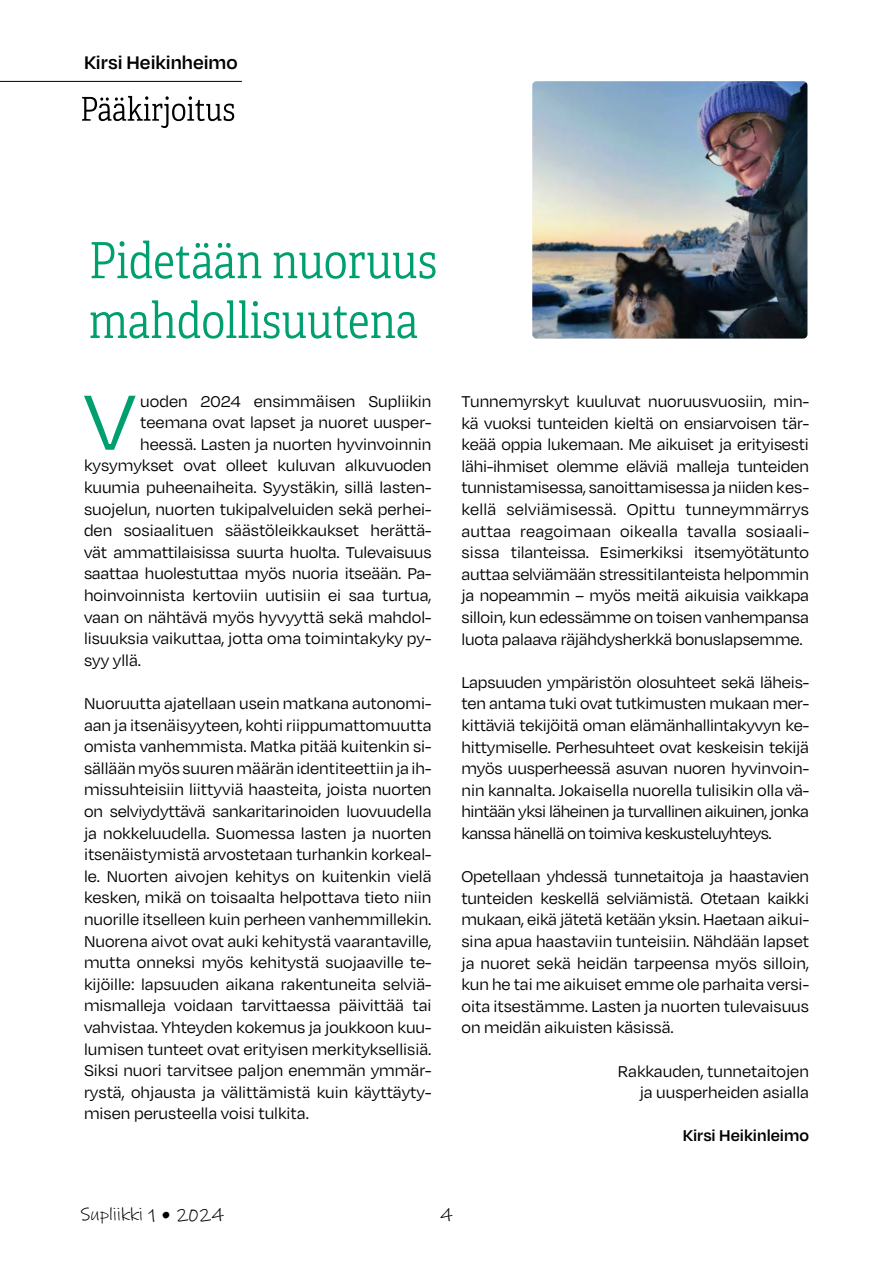
<style>
.page{position:relative;width:893px;height:1263px;background:#fff}
.page>*{position:absolute;margin:0;border:0;box-sizing:border-box;transform-origin:0 0}
.Dropcap{font:90px "Degular";color:#009f70}
.Leipis{font:600 21px "Degular";color:#000}
.Leipis-2{font:18px/21.6px "Degular";letter-spacing:-.005em;color:#000;text-align:justify}
.Dropcap-2{font:18px "Degular";color:#000}
.t1{font:18px "Ink Free";letter-spacing:.01em;color:#000}
.Leipis-3{font:600 18px "Degular";color:#000}
</style>
<div class="page">
<hr style="left:0;top:81px;width:242px;height:1px;background:#000">
<svg style="left:82px;top:96px;width:152px;height:32px"></svg>
<svg style="left:90px;top:300px;width:327px;height:39px"></svg>
<svg style="left:92px;top:241px;width:343px;height:38px"></svg>
<img style="left:532px;top:81px;width:275px;height:258px">
<p class="Leipis" style="left:84px;top:50px;width:155px">Kirsi Heikinheimo</p>
<p class="Dropcap" style="left:84px;top:368px;width:53px">V</p>
<p class="Dropcap-2" style="left:140px;top:390px;width:293px">uoden 2024 ensimmäisen Supliikin</p>
<p class="Dropcap-2" style="left:140px;top:412px;width:293px">teemana ovat lapset ja nuoret uusper-</p>
<p class="Dropcap-2" style="left:140px;top:433px;width:293px">heessä. Lasten ja nuorten hyvinvoinnin</p>
<p class="Dropcap-2" style="left:84px;top:455px;width:349px">kysymykset ovat olleet kuluvan alkuvuoden</p>
<p class="Dropcap-2" style="left:84px;top:477px;width:349px">kuumia puheenaiheita. Syystäkin, sillä lasten-</p>
<p class="Dropcap-2" style="left:84px;top:498px;width:349px">suojelun, nuorten tukipalveluiden sekä perhei-</p>
<p class="Dropcap-2" style="left:84px;top:520px;width:349px">den sosiaalituen säästöleikkaukset herättä-</p>
<p class="Dropcap-2" style="left:84px;top:541px;width:349px">vät ammattilaisissa suurta huolta. Tulevaisuus</p>
<p class="Dropcap-2" style="left:84px;top:563px;width:349px">saattaa huolestuttaa myös nuoria itseään. Pa-</p>
<p class="Dropcap-2" style="left:84px;top:585px;width:349px">hoinvoinnista kertoviin uutisiin ei saa turtua,</p>
<p class="Dropcap-2" style="left:84px;top:606px;width:349px">vaan on nähtävä myös hyvyyttä sekä mahdol-</p>
<p class="Dropcap-2" style="left:84px;top:628px;width:349px">lisuuksia vaikuttaa, jotta oma toimintakyky py-</p>
<p class="Dropcap-2" style="left:84px;top:649px;width:59px">syy yllä.</p>
<p class="Leipis-2" style="left:84px;top:692px;width:349px">Nuoruutta ajatellaan usein matkana autonomi&shy;aan ja itsenäisyyteen, kohti riippumattomuutta omista vanhemmista. Matka pitää kuitenkin si&shy;sällään myös suuren määrän identiteettiin ja ih&shy;missuhteisiin liittyviä haasteita, joista nuorten on selviydyttävä sankaritarinoiden luovuudella ja nokkeluudella. Suomessa lasten ja nuorten itsenäistymistä arvostetaan turhankin korkeal&shy;le. Nuorten aivojen kehitys on kuitenkin vielä kesken, mikä on toisaalta helpottava tieto niin nuorille itselleen kuin perheen vanhemmillekin.<br>Nuorena aivot ovat auki kehitystä vaarantaville, mutta onneksi myös kehitystä suojaaville te&shy;kijöille: lapsuuden aikana rakentuneita selviä&shy;mismalleja voidaan tarvittaessa päivittää tai vahvistaa. Yhteyden kokemus ja joukkoon kuu&shy;lumisen tunteet ovat erityisen merkityksellisiä.<br>Siksi nuori tarvitsee paljon enemmän ymmär&shy;rystä, ohjausta ja välittämistä kuin käyttäyty&shy;misen perusteella voisi tulkita.</p>
<p class="Leipis-2" style="left:461px;top:390px;width:349px">Tunnemyrskyt kuuluvat nuoruusvuosiin, min&shy;kä vuoksi tunteiden kieltä on ensiarvoisen tär&shy;keää oppia lukemaan. Me aikuiset ja erityisesti lähi-ihmiset olemme eläviä malleja tunteiden tunnistamisessa, sanoittamisessa ja niiden kes&shy;kellä selviämisessä. Opittu tunneymmärrys auttaa reagoimaan oikealla tavalla sosiaali&shy;sissa tilanteissa. Esimerkiksi itsemyötätunto auttaa selviämään stressitilanteista helpommin ja nopeammin – myös meitä aikuisia vaikkapa silloin, kun edessämme on toisen vanhempansa luota palaava räjähdysherkkä bonuslapsemme.</p>
<p class="Leipis-2" style="left:461px;top:671px;width:349px">Lapsuuden ympäristön olosuhteet sekä läheis&shy;ten antama tuki ovat tutkimusten mukaan mer&shy;kittäviä tekijöitä oman elämänhallintakyvyn ke&shy;hittymiselle. Perhesuhteet ovat keskeisin tekijä myös uusperheessä asuvan nuoren hyvinvoin&shy;nin kannalta. Jokaisella nuorella tulisikin olla vä&shy;hintään yksi läheinen ja turvallinen aikuinen, jonka kanssa hänellä on toimiva keskusteluyhteys.</p>
<p class="Leipis-2" style="left:461px;top:865px;width:349px">Opetellaan yhdessä tunnetaitoja ja haastavien tunteiden keskellä selviämistä. Otetaan kaikki mukaan, eikä jätetä ketään yksin. Haetaan aikui&shy;sina apua haastaviin tunteisiin. Nähdään lapset ja nuoret sekä heidän tarpeensa myös silloin, kun he tai me aikuiset emme ole parhaita versi&shy;oita itsestämme. Lasten ja nuorten tulevaisuus on meidän aikuisten käsissä.</p>
<p class="Leipis-2" style="left:618px;top:1059px;width:193px">Rakkauden, tunnetaitojen</p>
<p class="Leipis-2" style="left:640px;top:1081px;width:171px">ja uusperheiden asialla</p>
<p class="Leipis-3" style="left:683px;top:1125px;width:128px">Kirsi Heikinleimo</p>
<p class="t1" style="left:80px;top:1202px;width:145px">Supliikki 1 • 2024</p>
<p class="t1" style="left:440px;top:1203px;width:14px">4</p>
</div>
